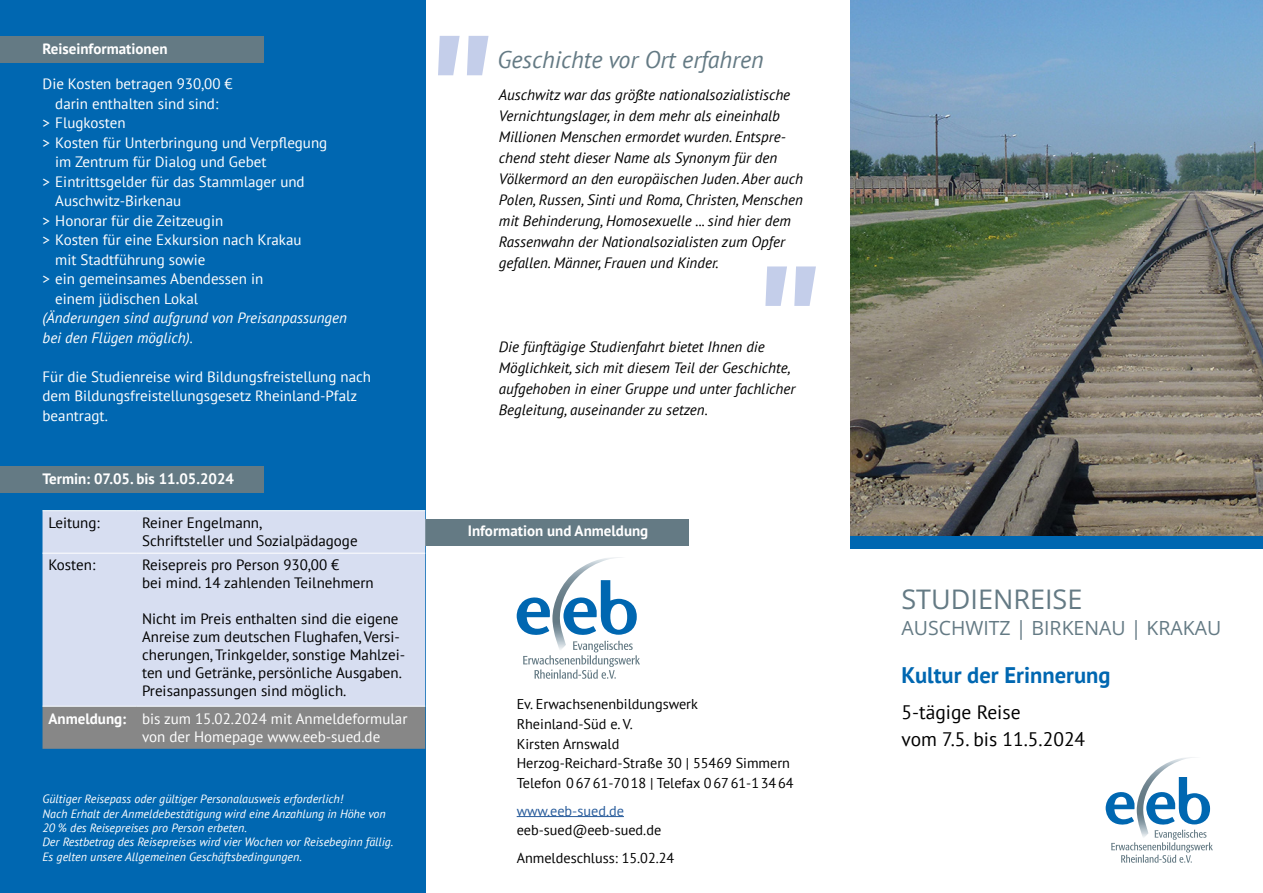
<style>
.page{position:relative;width:1263px;height:893px;background:#fff}
.page>*{position:absolute;margin:0;border:0;box-sizing:border-box;transform-origin:0 0}
.t1{font:27px "Open Sans";color:#647a84}
.Fließtext{font:italic 24px "PT Sans";color:#647a84}
.Headline{font:700 22.5px "PT Sans";color:#0067b1}
.Subline{font:19.5px/27px "PT Sans";color:#000}
.t2{font:19.5px "Open Sans";color:#647a84}
.t3{font:italic 15px/21px "PT Sans";color:#000}
.t4{font:15px/19.5px "PT Sans";color:#fff}
.t5{font:15px/18px "PT Sans";color:#000}
.t6{font:700 15px "PT Sans";color:#fff}
.t7{font:italic 15px/19.5px "PT Sans";color:#fff}
.t8{font:14.25px/19.5px "PT Sans";color:#000}
.t9{font:14.25px "PT Sans";color:#275b9b}
.Fließtext-2{font:italic 12px/14.4px "PT Sans";color:#fff}
</style>
<div class="page">
<div style="left:0;top:0;width:425px;height:893px;background:#0067b1"></div>
<img style="left:850px;top:0;width:413px;height:536px">
<svg style="left:1106px;top:757px;width:107px;height:106px"></svg>
<svg style="left:517px;top:557px;width:123px;height:122px"></svg>
<div style="left:850px;top:536px;width:413px;height:13px;background:#0067b1"></div>
<div style="left:0;top:36px;width:264px;height:27px;background:#647a84"></div>
<div style="left:0;top:466px;width:264px;height:27px;background:#647a84"></div>
<div style="left:425px;top:519px;width:264px;height:26px;background:#647a84"></div>
<hr style="left:517px;top:816px;width:107px;height:1px;background:#275b9b">
<div style="left:43px;top:511px;width:382px;height:195px;background:#d7def1"></div>
<div style="left:43px;top:707px;width:382px;height:42px;background:#878787"></div>
<hr style="left:135px;top:511px;width:2px;height:42px;background:#d7def1">
<hr style="left:135px;top:554px;width:2px;height:152px;background:#d7def1">
<hr style="left:43px;top:510px;width:93px;height:1px;background:#fff">
<hr style="left:136px;top:510px;width:289px;height:1px;background:#fff">
<hr style="left:43px;top:553px;width:93px;height:1px;background:#fff">
<hr style="left:136px;top:553px;width:289px;height:1px;background:#fff">
<hr style="left:43px;top:706px;width:93px;height:1px;background:#fff">
<hr style="left:136px;top:706px;width:289px;height:1px;background:#fff">
<svg style="left:438px;top:36px;width:50px;height:39px"></svg>
<svg style="left:765px;top:266px;width:51px;height:40px"></svg>
<p class="t6" style="left:43px;top:39px;width:126px">Reiseinformationen</p>
<p class="t4" style="left:43px;top:74px;width:192px;text-align:center">Die Kosten betragen 930,00 € darin enthalten sind sind:</p>
<p class="t4" style="left:43px;top:113px;width:85px">&gt; Flugkosten</p>
<p class="t4" style="left:55px;top:132px;width:273px;text-indent:-13px">&gt; Kosten für Unterbringung und Verpflegung im Zentrum für Dialog und Gebet</p>
<p class="t4" style="left:55px;top:171px;width:251px;text-indent:-13px">&gt; Eintrittsgelder für das Stammlager und<br>Auschwitz-Birkenau</p>
<p class="t4" style="left:43px;top:210px;width:182px">&gt; Honorar für die Zeitzeugin</p>
<p class="t4" style="left:55px;top:230px;width:248px;text-indent:-13px">&gt; Kosten für eine Exkursion nach Krakau mit Stadtführung sowie</p>
<p class="t4" style="left:55px;top:269px;width:210px;text-indent:-13px">&gt; ein gemeinsames Abendessen in einem jüdischen Lokal</p>
<p class="t7" style="left:43px;top:308px;width:306px">(Änderungen sind aufgrund von Preisanpassungen bei den Flügen möglich).</p>
<p class="t4" style="left:43px;top:366px;width:330px">Für die Studienreise wird Bildungsfreistellung nach dem Bildungsfreistellungsgesetz Rheinland-Pfalz beantragt.</p>
<p class="t6" style="left:43px;top:469px;width:193px">Termin: 07.05. bis 11.05.2024</p>
<p class="t5" style="left:49px;top:513px;width:53px">Leitung:</p>
<p class="t5" style="left:142px;top:513px;width:217px">Reiner Engelmann,<br>Schriftsteller und Sozialpädagoge</p>
<p class="t5" style="left:49px;top:556px;width:48px">Kosten:</p>
<p class="t5" style="left:142px;top:556px;width:233px">Reisepreis pro Person 930,00 €<br>bei mind. 14 zahlenden Teilnehmern</p>
<p class="t5" style="left:142px;top:610px;width:264px">Nicht im Preis enthalten sind die eigene Anreise zum deutschen Flughafen, Versi&shy;cherungen, Trinkgelder, sonstige Mahlzei&shy;ten und Getränke, persönliche Ausgaben.<br>Preisanpassungen sind möglich.</p>
<p class="t6" style="left:49px;top:708px;width:79px">Anmeldung:</p>
<p class="t4" style="left:142px;top:709px;width:267px;line-height:18px">bis zum 15.02.2024 mit Anmeldeformular von der Homepage www.eeb-sued.de</p>
<p class="Fließtext-2" style="left:43px;top:791px;width:302px">Gültiger Reisepass oder gültiger Personalausweis erforderlich!</p>
<p class="Fließtext-2" style="left:43px;top:806px;width:352px">Nach Erhalt der Anmeldebestätigung wird eine Anzahlung in Höhe von<br>20 % des Reisepreises pro Person erbeten.<br>Der Restbetrag des Reisepreises wird vier Wochen vor Reisebeginn fällig.</p>
<p class="Fließtext-2" style="left:43px;top:849px;width:261px">Es gelten unsere Allgemeinen Geschäftsbedingungen.</p>
<p class="Fließtext" style="left:497px;top:45px;width:268px">Geschichte vor Ort erfahren</p>
<p class="t3" style="left:499px;top:84px;width:306px">Auschwitz war das größte nationalsozialistische Vernichtungslager, in dem mehr als eineinhalb Millionen Menschen ermordet wurden. Entspre&shy;chend steht dieser Name als Synonym für den Völkermord an den europäischen Juden. Aber auch Polen, Russen, Sinti und Roma, Christen, Menschen mit Behinderung, Homosexuelle ... sind hier dem Rassenwahn der Nationalsozialisten zum Opfer gefallen. Männer, Frauen und Kinder.</p>
<p class="t3" style="left:499px;top:336px;width:298px">Die fünftägige Studienfahrt bietet Ihnen die Möglichkeit, sich mit diesem Teil der Geschichte, aufgehoben in einer Gruppe und unter fachlicher Begleitung, auseinander zu setzen.</p>
<p class="t6" style="left:468px;top:521px;width:182px">Information und Anmeldung</p>
<p class="t8" style="left:517px;top:694px;width:183px">Ev. Erwachsenenbildungswerk<br>Rheinland-Süd e. V.</p>
<p class="t8" style="left:517px;top:733px;width:275px">Kirsten Arnswald<br>Herzog-Reichard-Straße 30 | 55469 Simmern</p>
<p class="t8" style="left:517px;top:772px;width:278px">Telefon 06761-7018 | Telefax 06761-13464</p>
<p class="t9" style="left:517px;top:801px;width:109px">www.eeb-sued.de</p>
<p class="t8" style="left:517px;top:820px;width:146px">eeb-sued@eeb-sued.de</p>
<p class="t8" style="left:517px;top:848px;width:159px">Anmeldeschluss: 15.02.24</p>
<p class="t1" style="left:901px;top:581px;width:182px">STUDIENREISE</p>
<p class="t2" style="left:901px;top:614px;width:321px">AUSCHWITZ | BIRKENAU | KRAKAU</p>
<p class="Headline" style="left:901px;top:660px;width:210px">Kultur der Erinnerung</p>
<p class="Subline" style="left:901px;top:698px;width:185px">5-tägige Reise<br>vom 7.5. bis 11.5.2024</p>
</div>
